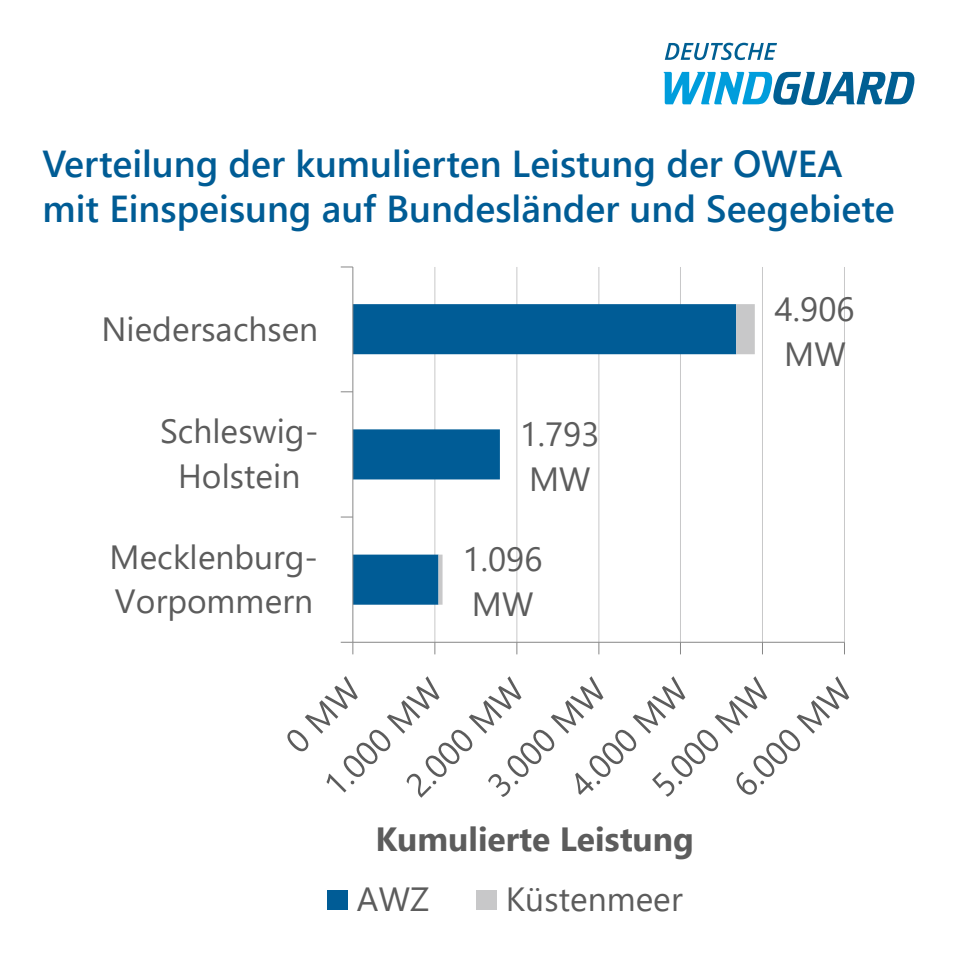
<style>
.page{position:relative;width:957px;height:957px;background:#fff}
.page>*{position:absolute;margin:0;border:0;box-sizing:border-box;transform-origin:0 0}
.t1{font:600 37.5px/45px "Segoe UI";color:#005c95}
.t2{font:33.5px/44.9px "Segoe UI";color:#5c5c5c}
.t3{font:700 33.5px "Segoe UI";color:#5c5c5c}
</style>
<div class="page">
<svg style="left:663px;top:72px;width:251px;height:33px"></svg>
<svg style="left:665px;top:43px;width:112px;height:17px"></svg>
<hr style="left:844px;top:267px;width:1px;height:375px;background:#c8c8c9">
<hr style="left:762px;top:267px;width:1px;height:375px;background:#c8c8c9">
<hr style="left:680px;top:267px;width:1px;height:375px;background:#c8c8c9">
<hr style="left:598px;top:267px;width:1px;height:375px;background:#c8c8c9">
<hr style="left:516px;top:267px;width:1px;height:375px;background:#c8c8c9">
<hr style="left:434px;top:267px;width:1px;height:375px;background:#c8c8c9">
<svg style="left:353px;top:304px;width:85px;height:301px"></svg>
<svg style="left:438px;top:304px;width:317px;height:301px"></svg>
<hr style="left:353px;top:642px;width:491px;height:1px;background:#878787">
<svg style="left:844px;top:642px;width:1px;height:12px"></svg>
<svg style="left:598px;top:642px;width:1px;height:12px"></svg>
<svg style="left:516px;top:642px;width:1px;height:12px"></svg>
<svg style="left:434px;top:642px;width:1px;height:12px"></svg>
<hr style="left:352px;top:267px;width:1px;height:375px;background:#878787">
<svg style="left:341px;top:266px;width:12px;height:1px"></svg>
<svg style="left:341px;top:391px;width:12px;height:1px"></svg>
<svg style="left:341px;top:516px;width:12px;height:1px"></svg>
<svg style="left:341px;top:642px;width:12px;height:12px"></svg>
<svg style="left:287px;top:676px;width:562px;height:121px"></svg>
<div style="left:328px;top:890px;width:20px;height:20px;background:#005c96"></div>
<div style="left:477px;top:890px;width:20px;height:20px;background:#c8c8c9"></div>
<p class="t1" style="left:43px;top:138px;width:854px">Verteilung der kumulierten Leistung der OWEA mit Einspeisung auf Bundesländer und Seegebiete</p>
<p class="t2" style="left:101px;top:303px;width:218px">Niedersachsen</p>
<p class="t2" style="left:160px;top:406px;width:160px;text-align:center">Schleswig-<br>Holstein</p>
<p class="t2" style="left:110px;top:531px;width:210px">Mecklenburg-<br>Vorpommern</p>
<p class="t2" style="left:520px;top:409px;width:81px">1.793<br>MW</p>
<p class="t2" style="left:462px;top:534px;width:81px">1.096<br>MW</p>
<p class="t3" style="left:375px;top:808px;width:320px">Kumulierte Leistung</p>
<p class="t2" style="left:357px;top:874px;width:74px">AWZ</p>
<p class="t2" style="left:506px;top:874px;width:178px">Küstenmeer</p>
<p class="t2" style="left:775px;top:284px;width:81px">4.906<br>MW</p>
</div>
